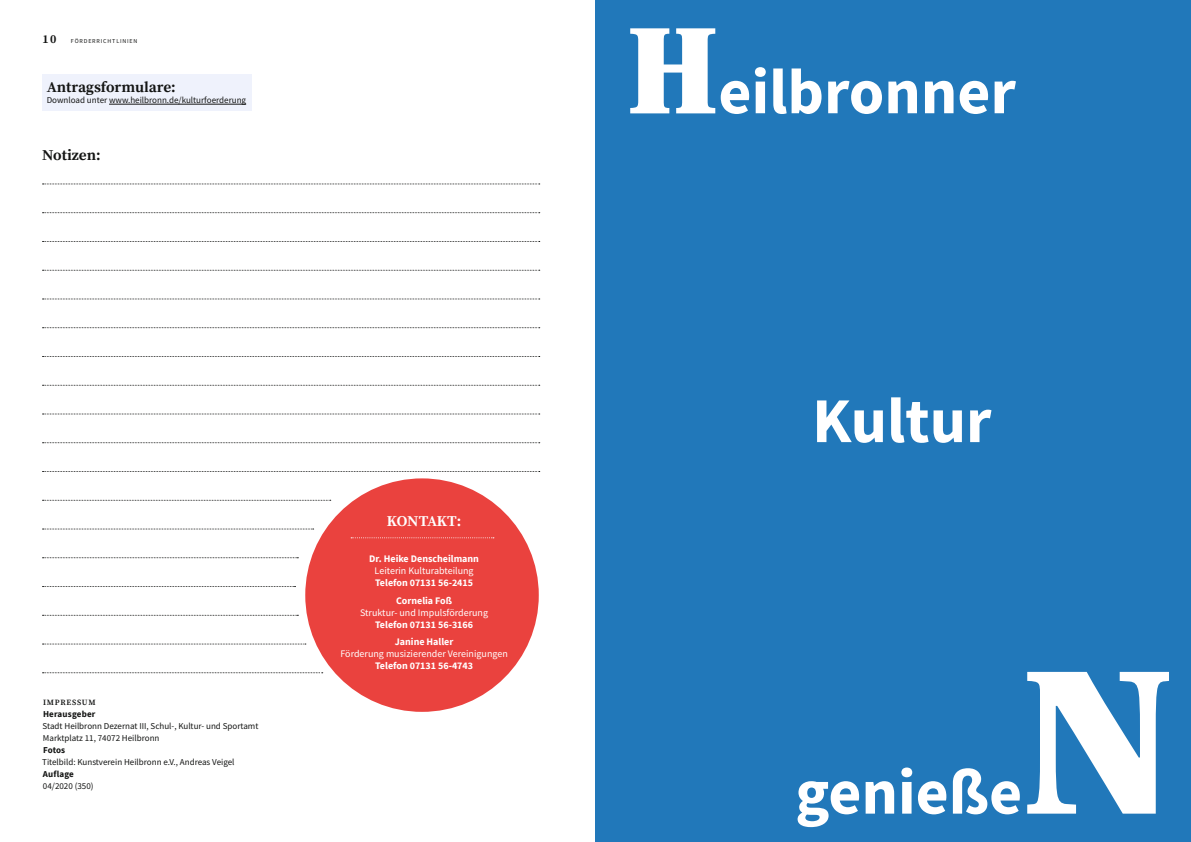
<style>
.page{position:relative;width:1191px;height:842px;background:#fff}
.page>*{position:absolute;margin:0;border:0;box-sizing:border-box;transform-origin:0 0}
.t1{font:700 63.9px "Source Sans Pro";color:#fff}
.t2{font:700 15px "Source Serif Pro";color:#131413}
.t3{font:700 15px "Source Serif Pro";letter-spacing:-.02em;color:#fff}
.t4{font:700 10px/17.7px "Source Sans Pro";color:#fff;text-align:center}
.t5{font:10px "Source Sans Pro";color:#fff}
.t6{font:9px/12px "Source Sans Pro";color:#131413}
.t7{font:700 9px "Source Sans Pro";letter-spacing:.02em;color:#131413}
.t8{font:600 8px "Source Serif Pro";letter-spacing:.095em;color:#131413}
.t9{font:6px "Source Sans Pro";letter-spacing:.14em;color:#131413}
.s1{font-family:"Source Serif Pro";font-weight:700;font-size:12px}
</style>
<div class="page">
<div style="left:43px;top:74px;width:209px;height:37px;background:#eff2fc"></div>
<div style="left:305px;top:478px;width:234px;height:234px;background:#ea423e;border-radius:50%"></div>
<svg style="left:351px;top:537px;width:143px;height:1px"></svg>
<hr style="left:109px;top:104px;width:137px;height:1px;background:#131413">
<div style="left:595px;top:0;width:596px;height:842px;background:#2178ba"></div>
<svg style="left:1027px;top:672px;width:142px;height:142px"></svg>
<svg style="left:630px;top:28px;width:85px;height:85px"></svg>
<svg style="left:43px;top:385px;width:497px;height:1px"></svg>
<svg style="left:43px;top:270px;width:497px;height:1px"></svg>
<svg style="left:43px;top:500px;width:288px;height:1px"></svg>
<svg style="left:43px;top:644px;width:263px;height:1px"></svg>
<svg style="left:43px;top:212px;width:497px;height:1px"></svg>
<svg style="left:43px;top:442px;width:497px;height:1px"></svg>
<svg style="left:43px;top:327px;width:497px;height:1px"></svg>
<svg style="left:43px;top:557px;width:255px;height:1px"></svg>
<svg style="left:43px;top:184px;width:497px;height:1px"></svg>
<svg style="left:43px;top:414px;width:497px;height:1px"></svg>
<svg style="left:43px;top:299px;width:497px;height:1px"></svg>
<svg style="left:43px;top:529px;width:271px;height:1px"></svg>
<svg style="left:43px;top:672px;width:280px;height:1px"></svg>
<svg style="left:43px;top:241px;width:497px;height:1px"></svg>
<svg style="left:43px;top:471px;width:497px;height:1px"></svg>
<svg style="left:43px;top:615px;width:255px;height:1px"></svg>
<svg style="left:43px;top:356px;width:497px;height:1px"></svg>
<svg style="left:43px;top:586px;width:252px;height:1px"></svg>
<p class="t9" style="left:43px;top:37px;width:96px"><span class="s1">10</span> Förderrichtlinien</p>
<h2 class="t2" style="left:47px;top:79px;width:130px">Antragsformulare:</h2>
<p class="t6" style="left:47px;top:94px;width:201px">Download unter www.heilbronn.de/kulturfoerderung</p>
<h2 class="t2" style="left:42px;top:147px;width:60px">Notizen:</h2>
<p class="t8" style="left:43px;top:696px;width:54px">IMPRESSUM</p>
<p class="t7" style="left:43px;top:707px;width:54px">Herausgeber</p>
<p class="t6" style="left:43px;top:719px;width:217px">Stadt Heilbronn Dezernat III, Schul-, Kultur- und Sportamt<br>Marktplatz 11, 74072 Heilbronn</p>
<p class="t7" style="left:43px;top:743px;width:24px">Fotos</p>
<p class="t6" style="left:42px;top:755px;width:194px">Titelbild: Kunstverein Heilbronn e.V., Andreas Veigel</p>
<p class="t7" style="left:43px;top:767px;width:33px">Auflage</p>
<p class="t6" style="left:43px;top:779px;width:52px">04/2020 (350)</p>
<h2 class="t3" style="left:387px;top:513px;width:76px">Kontakt:</h2>
<p class="t4" style="left:369px;top:550px;width:111px">Dr. Heike Denscheilmann</p>
<p class="t5" style="left:374px;top:564px;width:101px">Leiterin Kulturabteilung</p>
<p class="t4" style="left:375px;top:574px;width:99px">Telefon 07131 56-2415<br>Cornelia Foß</p>
<p class="t5" style="left:360px;top:606px;width:129px">Struktur- und Impulsförderung</p>
<p class="t4" style="left:375px;top:615px;width:99px">Telefon 07131 56-3166<br>Janine Haller</p>
<p class="t5" style="left:340px;top:648px;width:169px">Förderung musizierender Vereinigungen</p>
<p class="t4" style="left:375px;top:657px;width:99px">Telefon 07131 56-4743</p>
<h1 class="t1" style="left:718px;top:49px;width:299px">eilbronner</h1>
<h1 class="t1" style="left:812px;top:378px;width:181px">Kultur</h1>
<h1 class="t1" style="left:795px;top:749px;width:228px">genieße</h1>
</div>
